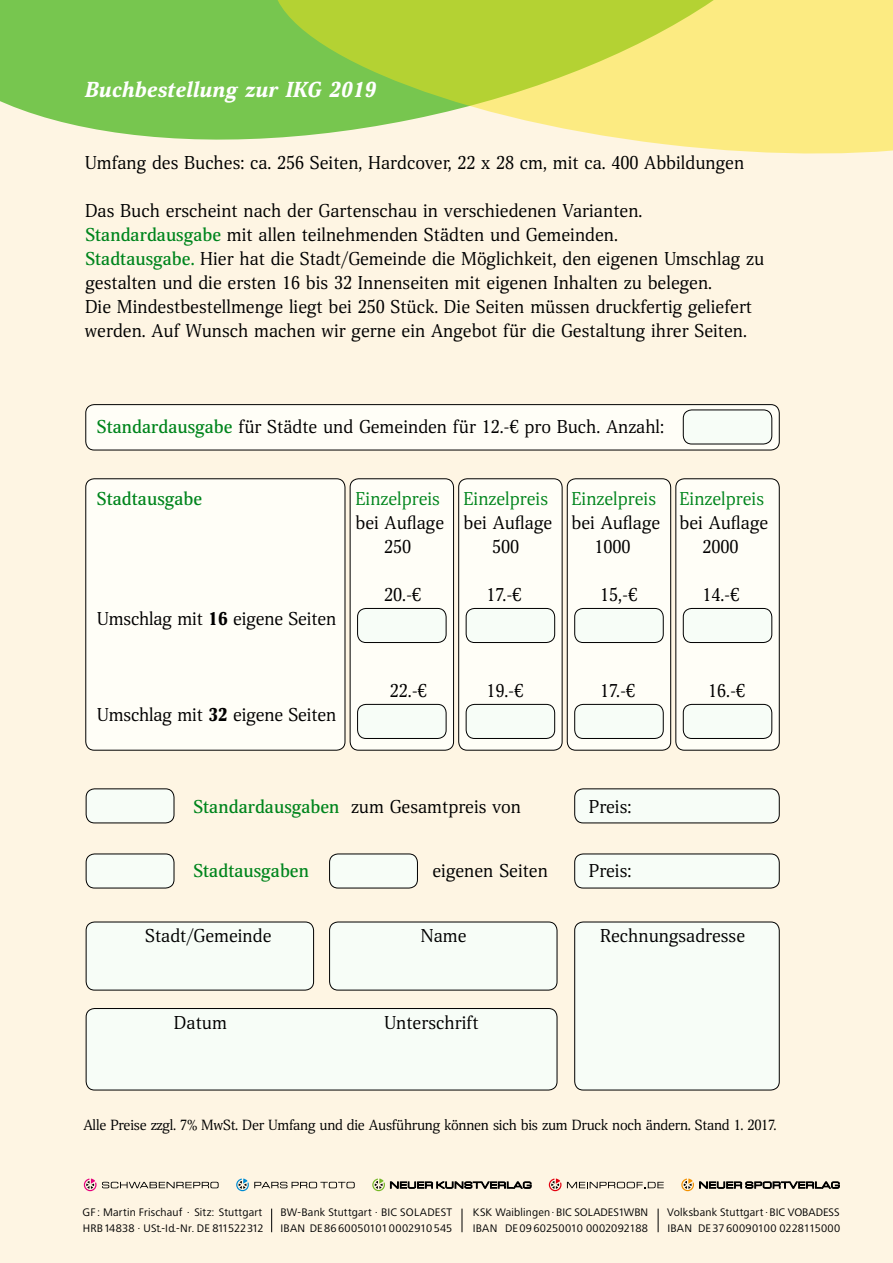
<style>
.page{position:relative;width:893px;height:1263px;background:#fef5e3}
.page>*{position:absolute;margin:0;border:0;box-sizing:border-box;transform-origin:0 0}
.t1{font:italic 900 21px "Scientia";color:#fff}
.t2{font:18px/24px "Scientia";color:#000}
.t3{font:18px "Scientia";color:#00851d}
.t4{font:500 18px "Scientia";color:#00851d}
.t5{font:14.25px "Scientia";letter-spacing:-.02em;color:#000}
.t6{font:12.15px "Frutiger Next LTCE";letter-spacing:.01em;color:#000}
.t7{font:11.4px/16.6px "Frutiger Next LTCE";letter-spacing:.01em;color:#000}
.s1{font-weight:500;color:#00851d}
.s2{font-weight:900}
</style>
<div class="page">
<svg style="left:0;top:0;width:265px;height:140px;background:#80c959"></svg>
<svg style="left:265px;top:0;width:628px;height:154px;background:#d5e070"></svg>
<div style="left:86px;top:405px;width:693px;height:45px;background:#fffef7;border-radius:9px"></div>
<div style="left:85px;top:404px;width:695px;height:46px;border:1px solid #000;border-radius:9px"></div>
<div style="left:86px;top:479px;width:259px;height:271px;background:#fffef7;border-radius:9px"></div>
<div style="left:85px;top:478px;width:260px;height:272px;border:1px solid #000;border-radius:9px"></div>
<div style="left:676px;top:479px;width:103px;height:271px;background:#fffef7;border-radius:9px"></div>
<div style="left:675px;top:478px;width:105px;height:272px;border:1px solid #000;border-radius:9px"></div>
<div style="left:459px;top:479px;width:103px;height:271px;background:#fffef7;border-radius:9px"></div>
<div style="left:458px;top:478px;width:104px;height:272px;border:1px solid #000;border-radius:9px"></div>
<div style="left:567px;top:479px;width:104px;height:271px;background:#fffef7;border-radius:9px"></div>
<div style="left:567px;top:478px;width:104px;height:272px;border:1px solid #000;border-radius:9px"></div>
<div style="left:350px;top:479px;width:104px;height:271px;background:#fffef7;border-radius:9px"></div>
<div style="left:350px;top:478px;width:104px;height:272px;border:1px solid #000;border-radius:9px"></div>
<div style="left:86px;top:922px;width:228px;height:68px;background:#f7fdf7;border-radius:9px"></div>
<div style="left:86px;top:922px;width:228px;height:68px;border:1px solid #000;border-radius:9px"></div>
<div style="left:330px;top:922px;width:227px;height:68px;background:#f7fdf7;border-radius:9px"></div>
<div style="left:329px;top:922px;width:228px;height:68px;border:1px solid #000;border-radius:9px"></div>
<div style="left:575px;top:922px;width:204px;height:168px;background:#f7fdf7;border-radius:9px"></div>
<div style="left:574px;top:922px;width:206px;height:168px;border:1px solid #000;border-radius:9px"></div>
<div style="left:86px;top:1008px;width:471px;height:82px;background:#f7fdf7;border-radius:9px"></div>
<div style="left:86px;top:1008px;width:471px;height:82px;border:1px solid #000;border-radius:9px"></div>
<div style="left:86px;top:789px;width:88px;height:34px;background:#f7fdf7;border-radius:9px"></div>
<div style="left:86px;top:788px;width:88px;height:35px;border:1px solid #000;border-radius:9px"></div>
<div style="left:86px;top:854px;width:88px;height:34px;background:#f7fdf7;border-radius:9px"></div>
<div style="left:86px;top:853px;width:88px;height:35px;border:1px solid #000;border-radius:9px"></div>
<div style="left:330px;top:854px;width:87px;height:34px;background:#f7fdf7;border-radius:9px"></div>
<div style="left:329px;top:853px;width:89px;height:35px;border:1px solid #000;border-radius:9px"></div>
<div style="left:575px;top:789px;width:204px;height:34px;background:#f7fdf7;border-radius:9px"></div>
<div style="left:574px;top:788px;width:206px;height:35px;border:1px solid #000;border-radius:9px"></div>
<div style="left:575px;top:854px;width:204px;height:34px;background:#f7fdf7;border-radius:9px"></div>
<div style="left:574px;top:853px;width:206px;height:35px;border:1px solid #000;border-radius:9px"></div>
<div style="left:358px;top:608px;width:88px;height:34px;background:#f7fdf7;border-radius:9px"></div>
<div style="left:357px;top:608px;width:89px;height:35px;border:1px solid #000;border-radius:9px"></div>
<div style="left:466px;top:608px;width:89px;height:34px;background:#f7fdf7;border-radius:9px"></div>
<div style="left:466px;top:608px;width:89px;height:35px;border:1px solid #000;border-radius:9px"></div>
<div style="left:575px;top:608px;width:88px;height:34px;background:#f7fdf7;border-radius:9px"></div>
<div style="left:574px;top:608px;width:90px;height:35px;border:1px solid #000;border-radius:9px"></div>
<div style="left:683px;top:608px;width:89px;height:34px;background:#f7fdf7;border-radius:9px"></div>
<div style="left:683px;top:608px;width:89px;height:35px;border:1px solid #000;border-radius:9px"></div>
<div style="left:358px;top:704px;width:88px;height:34px;background:#f7fdf7;border-radius:9px"></div>
<div style="left:357px;top:704px;width:89px;height:35px;border:1px solid #000;border-radius:9px"></div>
<div style="left:466px;top:704px;width:89px;height:34px;background:#f7fdf7;border-radius:9px"></div>
<div style="left:466px;top:704px;width:89px;height:35px;border:1px solid #000;border-radius:9px"></div>
<div style="left:575px;top:704px;width:88px;height:34px;background:#f7fdf7;border-radius:9px"></div>
<div style="left:574px;top:704px;width:90px;height:35px;border:1px solid #000;border-radius:9px"></div>
<div style="left:683px;top:704px;width:89px;height:34px;background:#f7fdf7;border-radius:9px"></div>
<div style="left:683px;top:704px;width:89px;height:35px;border:1px solid #000;border-radius:9px"></div>
<div style="left:683px;top:410px;width:89px;height:34px;background:#f7fdf7;border-radius:9px"></div>
<div style="left:683px;top:410px;width:89px;height:34px;border:1px solid #000;border-radius:9px"></div>
<svg style="left:84px;top:1178px;width:135px;height:13px"></svg>
<svg style="left:236px;top:1178px;width:119px;height:13px"></svg>
<svg style="left:372px;top:1178px;width:159px;height:13px"></svg>
<svg style="left:567px;top:1182px;width:97px;height:6px"></svg>
<svg style="left:549px;top:1178px;width:12px;height:13px"></svg>
<svg style="left:681px;top:1178px;width:158px;height:13px"></svg>
<svg style="left:271px;top:1208px;width:1px;height:24px"></svg>
<svg style="left:462px;top:1208px;width:1px;height:24px"></svg>
<svg style="left:658px;top:1208px;width:1px;height:24px"></svg>
<p class="t1" style="left:85px;top:76px;width:293px">Buchbestellung zur IKG 2019</p>
<p class="t2" style="left:85px;top:151px;width:661px">Umfang des Buches: ca. 256 Seiten, Hardcover, 22 x 28 cm, mit ca. 400 Abbildungen</p>
<p class="t2" style="left:85px;top:199px;width:681px">Das Buch erscheint nach der Gartenschau in verschiedenen Varianten.<br><span class="s1">Standardausgabe</span> mit allen teilnehmenden Städten und Gemeinden.<br><span class="s1">Stadtausgabe.</span> Hier hat die Stadt/Gemeinde die Möglichkeit, den eigenen Umschlag zu gestalten und die ersten 16 bis 32 Innenseiten mit eigenen Inhalten zu belegen.<br>Die Mindestbestellmenge liegt bei 250 Stück. Die Seiten müssen druckfertig geliefert werden. Auf Wunsch machen wir gerne ein Angebot für die Gestaltung ihrer Seiten.</p>
<p class="t6" style="left:711px;top:261px;width:83px">701 76 Stuttgart</p>
<p class="t2" style="left:97px;top:415px;width:569px"><span class="s1">Standardausgabe</span> für Städte und Gemeinden für 12.-€ pro Buch. Anzahl:</p>
<p class="t4" style="left:97px;top:487px;width:107px">Stadtausgabe</p>
<p class="t3" style="left:355px;top:487px;width:86px">Einzelpreis</p>
<p class="t3" style="left:463px;top:487px;width:86px">Einzelpreis</p>
<p class="t3" style="left:571px;top:487px;width:86px">Einzelpreis</p>
<p class="t3" style="left:679px;top:487px;width:86px">Einzelpreis</p>
<p class="t2" style="left:384px;top:511px;width:386px;text-indent:-29px">bei Auflage bei Auflage bei Auflage bei Auflage<br>250</p>
<p class="t2" style="left:492px;top:535px;width:28px">500</p>
<p class="t2" style="left:594px;top:535px;width:38px">1000</p>
<p class="t2" style="left:702px;top:535px;width:38px">2000</p>
<p class="t2" style="left:97px;top:607px;width:241px">Umschlag mit <span class="s2">16</span> eigene Seiten</p>
<p class="t2" style="left:97px;top:703px;width:241px">Umschlag mit <span class="s2">32</span> eigene Seiten</p>
<p class="t2" style="left:384px;top:583px;width:38px">20.-€</p>
<p class="t2" style="left:486px;top:583px;width:37px">17.-€</p>
<p class="t2" style="left:600px;top:583px;width:39px">15,-€</p>
<p class="t2" style="left:702px;top:583px;width:38px">14.-€</p>
<p class="t2" style="left:390px;top:679px;width:38px">22.-€</p>
<p class="t2" style="left:486px;top:679px;width:38px">19.-€</p>
<p class="t2" style="left:600px;top:679px;width:37px">17.-€</p>
<p class="t2" style="left:708px;top:679px;width:38px">16.-€</p>
<p class="t2" style="left:193px;top:795px;width:329px"><span class="s1">Standardausgaben</span> zum Gesamtpreis von</p>
<p class="t2" style="left:589px;top:795px;width:44px">Preis:</p>
<p class="t4" style="left:193px;top:859px;width:117px">Stadtausgaben</p>
<p class="t2" style="left:432px;top:859px;width:117px">eigenen Seiten</p>
<p class="t2" style="left:589px;top:859px;width:44px">Preis:</p>
<p class="t2" style="left:145px;top:924px;width:128px">Stadt/Gemeinde</p>
<p class="t2" style="left:421px;top:924px;width:47px">Name</p>
<p class="t2" style="left:600px;top:924px;width:146px">Rechnungsadresse</p>
<p class="t2" style="left:174px;top:1011px;width:54px">Datum</p>
<p class="t2" style="left:384px;top:1011px;width:96px">Unterschrift</p>
<p class="t5" style="left:83px;top:1115px;width:695px">Alle Preise zzgl. 7% MwSt. Der Umfang und die Ausführung können sich bis zum Druck noch ändern. Stand 1. 2017.</p>
<p class="t7" style="left:83px;top:1203px;width:182px">GF : Martin Frischauf · Sitz: Stuttgart<br>HRB 14838 · USt.-Id.-Nr. DE 811 522 312</p>
<p class="t7" style="left:281px;top:1203px;width:173px">BW-Bank Stuttgart · BIC SOLADEST<br>IBAN DE 86 60050101 0002910 545</p>
<p class="t7" style="left:473px;top:1203px;width:177px">KSK Waiblingen · BIC SOLADES1WBN<br>IBAN DE 09 60250010 0002092188</p>
<p class="t7" style="left:667px;top:1203px;width:175px">Volksbank Stuttgart · BIC VOBADESS<br>IBAN DE 37 60090100 0228115000</p>
</div>
